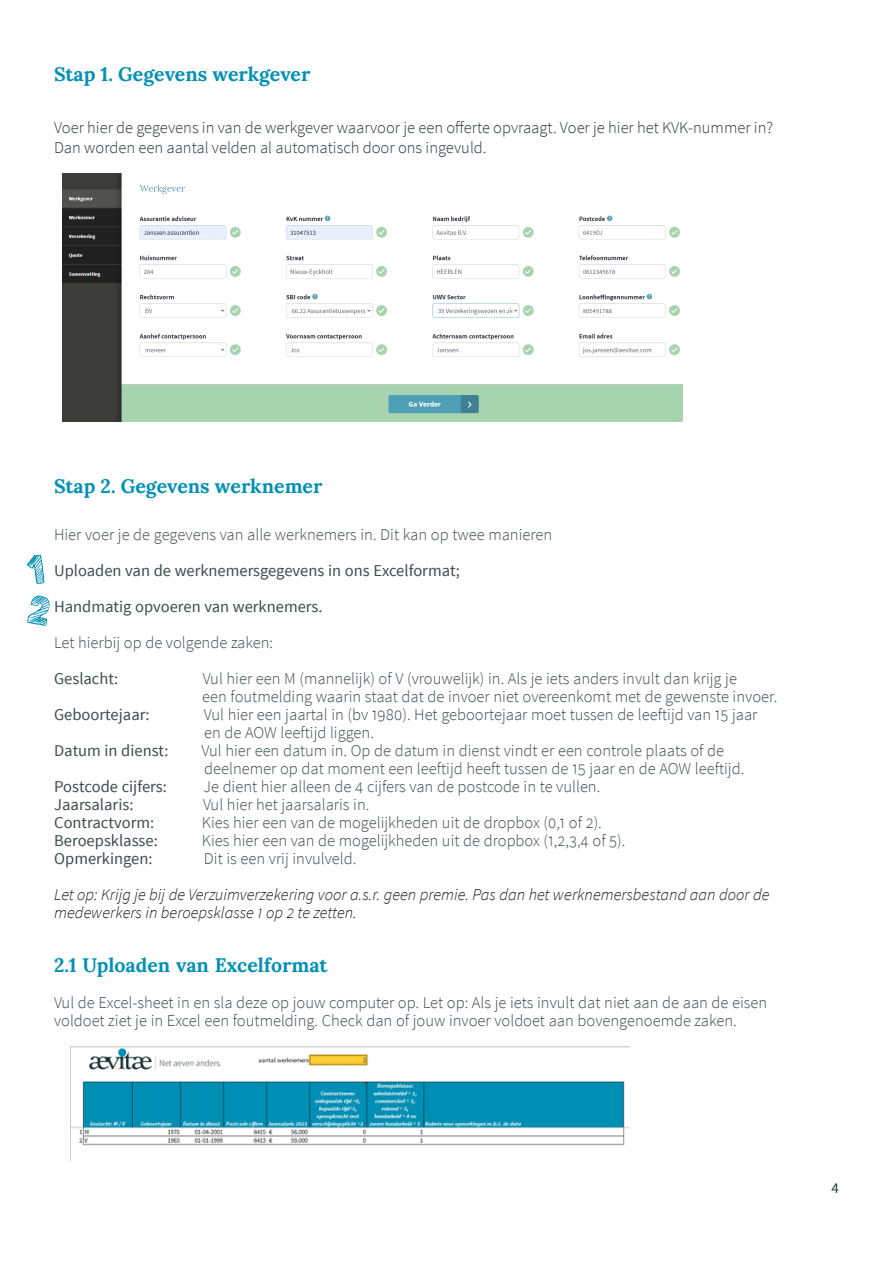
<style>
.page{position:relative;width:893px;height:1263px;background:#fff}
.page>*{position:absolute;margin:0;border:0;box-sizing:border-box;transform-origin:0 0}
.t1{font:700 19.5px "Lora";color:#0390b5}
.t2{font:300 16.5px/18px "Source Sans Pro";color:#3b4c4f}
.t3{font:16.5px/36px "Source Sans Pro";color:#3b4c4f}
.t4{font:300 16.5px/19.8px "Source Sans Pro";color:#25383b}
.t5{font:italic 300 16.5px/18px "Source Sans Pro";color:#1a1a1a}
.t6{font:15px "Source Sans Pro";color:#25383b}
</style>
<div class="page">
<svg style="left:26px;top:554px;width:19px;height:30px"></svg>
<svg style="left:27px;top:595px;width:23px;height:31px"></svg>
<img style="left:62px;top:174px;width:621px;height:248px">
<img style="left:70px;top:1047px;width:559px;height:114px">
<p class="t1" style="left:54px;top:61px;width:258px">Stap 1. Gegevens werkgever</p>
<p class="t4" style="left:54px;top:117px;width:721px">Voer hier de gegevens in van de werkgever waarvoor je een offerte opvraagt. Voer je hier het KVK-nummer in?<br>Dan worden een aantal velden al automatisch door ons ingevuld.</p>
<p class="t1" style="left:54px;top:473px;width:270px">Stap 2. Gegevens werknemer</p>
<p class="t2" style="left:54px;top:526px;width:500px">Hier voer je de gegevens van alle werknemers in. Dit kan op twee manieren</p>
<p class="t3" style="left:54px;top:553px;width:407px">Uploaden van de werknemersgegevens in ons Excelformat;<br>Handmatig opvoeren van werknemers.</p>
<p class="t2" style="left:54px;top:634px;width:221px">Let hierbij op de volgende zaken:</p>
<p class="t3" style="left:54px;top:661px;width:66px">Geslacht:</p>
<p class="t2" style="left:202px;top:670px;width:577px">Vul hier een M (mannelijk) of V (vrouwelijk) in. Als je iets anders invult dan krijg je<br>een foutmelding waarin staat dat de invoer niet overeenkomt met de gewenste invoer.</p>
<p class="t3" style="left:54px;top:697px;width:97px">Geboortejaar:</p>
<p class="t2" style="left:204px;top:706px;width:555px">Vul hier een jaartal in (bv 1980). Het geboortejaar moet tussen de leeftijd van 15 jaar en de AOW leeftijd liggen.</p>
<p class="t3" style="left:54px;top:733px;width:116px">Datum in dienst:</p>
<p class="t2" style="left:201px;top:742px;width:544px">Vul hier een datum in. Op de datum in dienst vindt er een controle plaats of de deelnemer op dat moment een leeftijd heeft tussen de 15 jaar en de AOW leeftijd.</p>
<p class="t3" style="left:54px;top:769px;width:114px">Postcode cijfers:</p>
<p class="t2" style="left:203px;top:778px;width:398px">Je dient hier alleen de 4 cijfers van de postcode in te vullen.</p>
<p class="t3" style="left:54px;top:787px;width:81px">Jaarsalaris:</p>
<p class="t2" style="left:203px;top:796px;width:168px">Vul hier het jaarsalaris in.</p>
<p class="t3" style="left:54px;top:805px;width:101px">Contractvorm:</p>
<p class="t2" style="left:202px;top:814px;width:402px">Kies hier een van de mogelijkheden uit de dropbox (0,1 of 2).</p>
<p class="t3" style="left:54px;top:823px;width:105px">Beroepsklasse:</p>
<p class="t2" style="left:202px;top:832px;width:425px">Kies hier een van de mogelijkheden uit de dropbox (1,2,3,4 of 5).</p>
<p class="t3" style="left:54px;top:841px;width:100px">Opmerkingen:</p>
<p class="t2" style="left:204px;top:850px;width:154px">Dit is een vrij invulveld.</p>
<p class="t5" style="left:54px;top:886px;width:717px">Let op: Krijg je bij de Verzuimverzekering voor a.s.r. geen premie. Pas dan het werknemersbestand aan door de medewerkers in beroepsklasse 1 op 2 te zetten.</p>
<p class="t1" style="left:54px;top:952px;width:275px">2.1 Uploaden van Excelformat</p>
<p class="t2" style="left:54px;top:994px;width:715px">Vul de Excel-sheet in en sla deze op jouw computer op. Let op: Als je iets invult dat niet aan de aan de eisen voldoet ziet je in Excel een foutmelding. Check dan of jouw invoer voldoet aan bovengenoemde zaken.</p>
<p class="t6" style="left:831px;top:1179px;width:9px">4</p>
</div>
